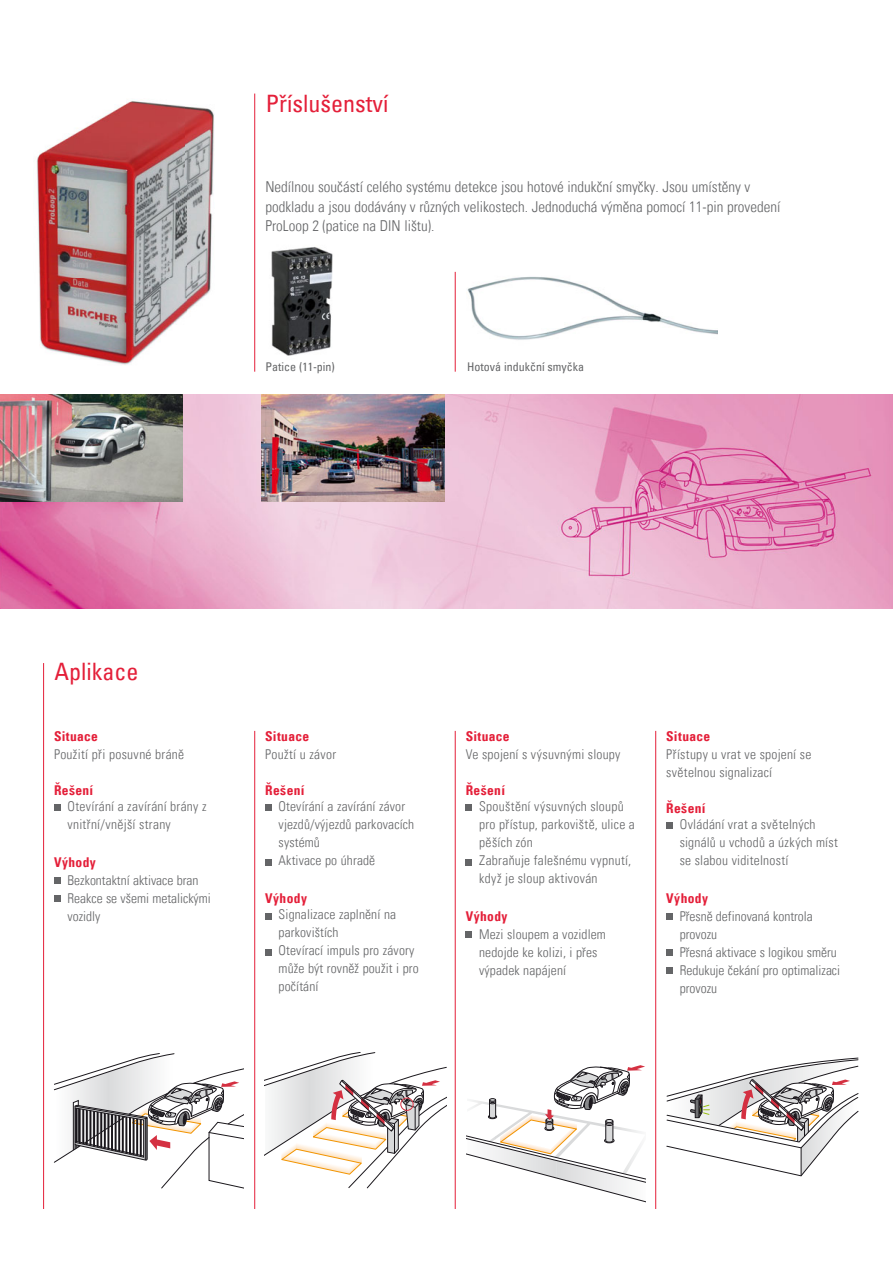
<style>
.page{position:relative;width:893px;height:1263px;background:#fff}
.page>*{position:absolute;margin:0;border:0;box-sizing:border-box;transform-origin:0 0}
.t1{font:condensed 24px "Univers Com 57";color:#e41f39}
.t2{font:15px/19.5px "Univers Com 47 Light Cond";color:#646567}
.t3{font:13.5px/18px "Univers Com 47 Light Cond";letter-spacing:.01em;color:#646567}
.t4{font:13.5px "Univers Com 67 Bold Cond";letter-spacing:.025em;color:#e41f39}
.t5{font:condensed 12px "Univers Com 57";color:#646567}
</style>
<div class="page">
<img style="left:0;top:394px;width:893px;height:215px">
<img style="left:0;top:394px;width:183px;height:107px">
<img style="left:261px;top:394px;width:183px;height:107px">
<svg style="left:265px;top:1052px;width:182px;height:136px"></svg>
<svg style="left:466px;top:1065px;width:180px;height:138px"></svg>
<svg style="left:54px;top:1053px;width:189px;height:135px"></svg>
<hr style="left:254px;top:731px;width:1px;height:478px;background:#e41f39">
<hr style="left:455px;top:731px;width:1px;height:478px;background:#e41f39">
<hr style="left:254px;top:94px;width:1px;height:278px;background:#e41f39">
<hr style="left:43px;top:663px;width:1px;height:546px;background:#e41f39">
<svg style="left:666px;top:1058px;width:192px;height:118px"></svg>
<hr style="left:655px;top:731px;width:1px;height:478px;background:#e41f39">
<img style="left:36px;top:101px;width:178px;height:264px">
<img style="left:467px;top:277px;width:251px;height:63px">
<hr style="left:455px;top:272px;width:1px;height:100px;background:#e41f39">
<img style="left:271px;top:247px;width:62px;height:109px">
<svg style="left:54px;top:805px;width:6px;height:6px"></svg>
<svg style="left:54px;top:877px;width:6px;height:6px"></svg>
<svg style="left:54px;top:895px;width:6px;height:6px"></svg>
<div style="left:265px;top:805px;width:7px;height:6px;background:#646567"></div>
<div style="left:265px;top:859px;width:7px;height:6px;background:#646567"></div>
<div style="left:265px;top:913px;width:7px;height:6px;background:#646567"></div>
<div style="left:265px;top:949px;width:7px;height:6px;background:#646567"></div>
<svg style="left:466px;top:805px;width:6px;height:6px"></svg>
<svg style="left:466px;top:859px;width:6px;height:6px"></svg>
<svg style="left:466px;top:931px;width:6px;height:6px"></svg>
<svg style="left:666px;top:823px;width:6px;height:6px"></svg>
<svg style="left:666px;top:913px;width:6px;height:6px"></svg>
<svg style="left:666px;top:949px;width:6px;height:6px"></svg>
<svg style="left:666px;top:967px;width:6px;height:6px"></svg>
<h1 class="t1" style="left:266px;top:95px;width:124px">Příslušenství</h1>
<p class="t2" style="left:265px;top:177px;width:516px">Nedílnou součástí celého systému detekce jsou hotové indukční smyčky. Jsou umístěny v podkladu a jsou dodávány v různých velikostech. Jednoduchá výměna pomocí 11-pin provedení<br>ProLoop 2 (patice na DIN lištu).</p>
<p class="t5" style="left:265px;top:363px;width:71px">Patice (11-pin)</p>
<p class="t5" style="left:467px;top:363px;width:119px">Hotová indukční smyčka</p>
<h1 class="t1" style="left:54px;top:663px;width:85px">Aplikace</h1>
<p class="t4" style="left:54px;top:731px;width:46px">Situace</p>
<p class="t3" style="left:54px;top:745px;width:132px">Použití při posuvné bráně</p>
<p class="t4" style="left:54px;top:785px;width:41px">Řešení</p>
<p class="t3" style="left:68px;top:797px;width:141px">Otevírání a zavírání brány z vnitřní/vnější strany</p>
<p class="t4" style="left:54px;top:857px;width:43px">Výhody</p>
<p class="t3" style="left:68px;top:871px;width:145px">Bezkontaktní aktivace bran<br>Reakce se všemi metalickými vozidly</p>
<p class="t4" style="left:265px;top:731px;width:46px">Situace</p>
<p class="t3" style="left:265px;top:745px;width:73px">Použtí u závor</p>
<p class="t4" style="left:265px;top:785px;width:41px">Řešení</p>
<p class="t3" style="left:279px;top:797px;width:137px">Otevírání a zavírání závor vjezdů/výjezdů parkovacích systémů<br>Aktivace po úhradě</p>
<p class="t4" style="left:265px;top:893px;width:43px">Výhody</p>
<p class="t3" style="left:279px;top:905px;width:142px">Signalizace zaplnění na parkovištích<br>Otevírací impuls pro závory může být rovněž použit i pro počítání</p>
<p class="t4" style="left:466px;top:731px;width:46px">Situace</p>
<p class="t3" style="left:466px;top:745px;width:156px">Ve spojení s výsuvnými sloupy</p>
<p class="t4" style="left:466px;top:785px;width:41px">Řešení</p>
<p class="t3" style="left:479px;top:797px;width:157px">Spouštění výsuvných sloupů pro přístup, parkoviště, ulice a pěších zón<br>Zabraňuje falešnému vypnutí, když je sloup aktivován</p>
<p class="t4" style="left:466px;top:911px;width:43px">Výhody</p>
<p class="t3" style="left:479px;top:925px;width:128px">Mezi sloupem a vozidlem nedojde ke kolizi, i přes výpadek napájení</p>
<p class="t4" style="left:666px;top:731px;width:46px">Situace</p>
<p class="t3" style="left:666px;top:745px;width:147px">Přístupy u vrat ve spojení se světelnou signalizací</p>
<p class="t4" style="left:666px;top:803px;width:41px">Řešení</p>
<p class="t3" style="left:680px;top:815px;width:160px">Ovládání vrat a světelných signálů u vchodů a úzkých míst se slabou viditelností</p>
<p class="t4" style="left:666px;top:893px;width:43px">Výhody</p>
<p class="t3" style="left:680px;top:907px;width:162px">Přesně definovaná kontrola provozu<br>Přesná aktivace s logikou směru<br>Redukuje čekání pro optimalizaci provozu</p>
</div>
